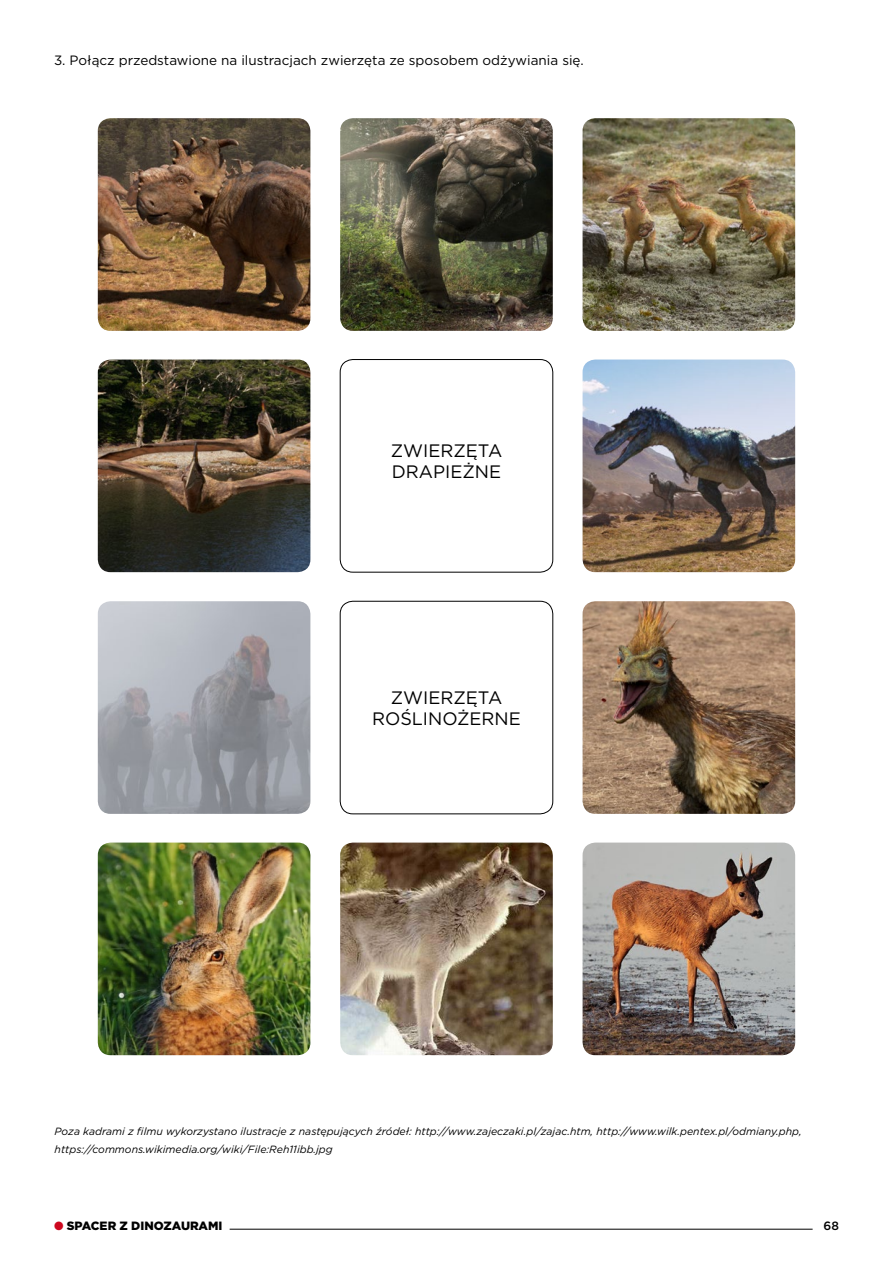
<style>
.page{position:relative;width:893px;height:1263px;background:#fff}
.page>*{position:absolute;margin:0;border:0;box-sizing:border-box;transform-origin:0 0}
.t1{font:18px/21px "Gotham";color:#000}
.t2{font:13.5px "Gotham";color:#000}
.t3{font:900 12px "Gotham";color:#000}
.t4{font:500 12px "Gotham";color:#000}
.t5{font:italic 10.5px/18px "Gotham";color:#000}
.s1{color:#cd071e}
</style>
<div class="page">
<hr style="left:230px;top:1229px;width:583px;height:1px;background:#000">
<img style="left:98px;top:842px;width:212px;height:213px">
<img style="left:98px;top:118px;width:212px;height:213px">
<img style="left:98px;top:601px;width:212px;height:213px">
<img style="left:98px;top:359px;width:212px;height:213px">
<img style="left:340px;top:842px;width:213px;height:213px">
<img style="left:340px;top:118px;width:213px;height:213px">
<div style="left:340px;top:601px;width:213px;height:213px;border:1px solid #000;border-radius:13px"></div>
<div style="left:340px;top:359px;width:213px;height:213px;border:1px solid #000;border-radius:13px"></div>
<img style="left:583px;top:842px;width:212px;height:213px">
<img style="left:583px;top:118px;width:212px;height:213px">
<img style="left:583px;top:601px;width:212px;height:213px">
<img style="left:583px;top:359px;width:212px;height:213px">
<p class="t2" style="left:54px;top:51px;width:531px">3. Połącz przedstawione na ilustracjach zwierzęta ze sposobem odżywiania się.</p>
<h1 class="t1" style="left:391px;top:440px;width:113px">ZWIERZĘTA<br>DRAPIEŻNE</h1>
<h1 class="t1" style="left:372px;top:687px;width:150px;text-align:center">ZWIERZĘTA<br>ROŚLINOŻERNE</h1>
<p class="t5" style="left:55px;top:1122px;width:749px">Poza kadrami z filmu wykorzystano ilustracje z następujących źródeł: http://www.zajeczaki.pl/zajac.htm, http://www.wilk.pentex.pl/odmiany.php, https://commons.wikimedia.org/wiki/File:Reh11ibb.jpg</p>
<p class="t3" style="left:54px;top:1217px;width:170px"><span class="s1">●</span> SPACER Z DINOZAURAMI</p>
<p class="t4" style="left:823px;top:1218px;width:17px">68</p>
</div>
